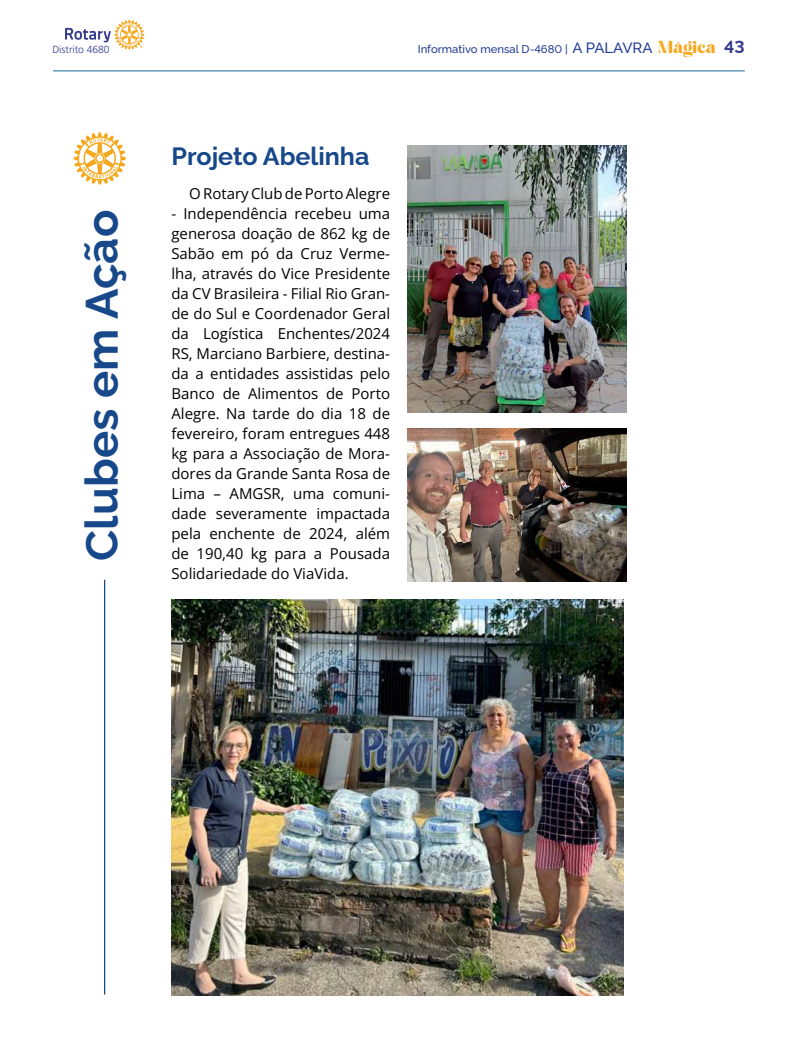
<style>
.page{position:relative;width:798px;height:1053px;background:#fff}
.page>*{position:absolute;margin:0;border:0;box-sizing:border-box;transform-origin:0 0}
.t1{font:700 45.38px "Rawline";color:#17488a}
.t2{font:700 25px "Rawline";color:#17488a}
.t3{font:15px/20px "Open Sans";color:#000;text-align:justify}
.t4{font:500 11.25px "Rawline";color:#233d94}
.t5{font:300 10.38px "Frutiger LT Std";color:#353a8d}
.s1{color:#233d94}
.s2{font-size:14.88px}
.s3{font-family:"Sugar Magic Personal Use Only";font-weight:400;font-size:17.38px;color:#f5a81d}
.s4{font-weight:700;font-size:17.5px;color:#353a8d}
</style>
<div class="page">
<svg style="left:65px;top:20px;width:79px;height:30px"></svg>
<svg style="left:74px;top:132px;width:52px;height:52px"></svg>
<hr style="left:104px;top:579px;width:1px;height:415px;background:#17488a">
<hr style="left:53px;top:70px;width:691px;height:1px;background:#4587af">
<img style="left:407px;top:145px;width:219px;height:267px">
<img style="left:407px;top:429px;width:219px;height:152px">
<img style="left:171px;top:599px;width:452px;height:396px">
<p class="t5" style="left:52px;top:44px;width:59px">Distrito 468<span class="s1">0</span></p>
<p class="t4" style="left:417px;top:40px;width:328px">Informativo mensal D-4680 | <span class="s2">A PALAVRA</span> <span class="s3">Mágica</span> <span class="s4">43</span></p>
<h1 class="t1" style="left:67px;top:560px;width:352px;rotate:-90deg">Clubes em Ação</h1>
<h2 class="t2" style="left:171px;top:137px;width:199px">Projeto Abelinha</h2>
<p class="t3" style="left:189px;top:183px;width:202px">O Rotary Club de Porto Alegre</p>
<p class="t3" style="left:171px;top:203px;width:220px">- Independência recebeu uma generosa doação de 862 kg de Sabão em pó da Cruz Verme&shy;lha, através do Vice Presidente da CV Brasileira - Filial Rio Gran&shy;de do Sul e Coordenador Geral da Logística Enchentes/2024<br>RS, Marciano Barbiere, destina&shy;da a entidades assistidas pelo Banco de Alimentos de Porto Alegre. Na tarde do dia 18 de fevereiro, foram entregues 448 kg para a Associação de Mora&shy;dores da Grande Santa Rosa de Lima – AMGSR, uma comuni&shy;dade severamente impactada pela enchente de 2024, além de 190,40 kg para a Pousada Solidariedade do ViaVida.</p>
</div>
